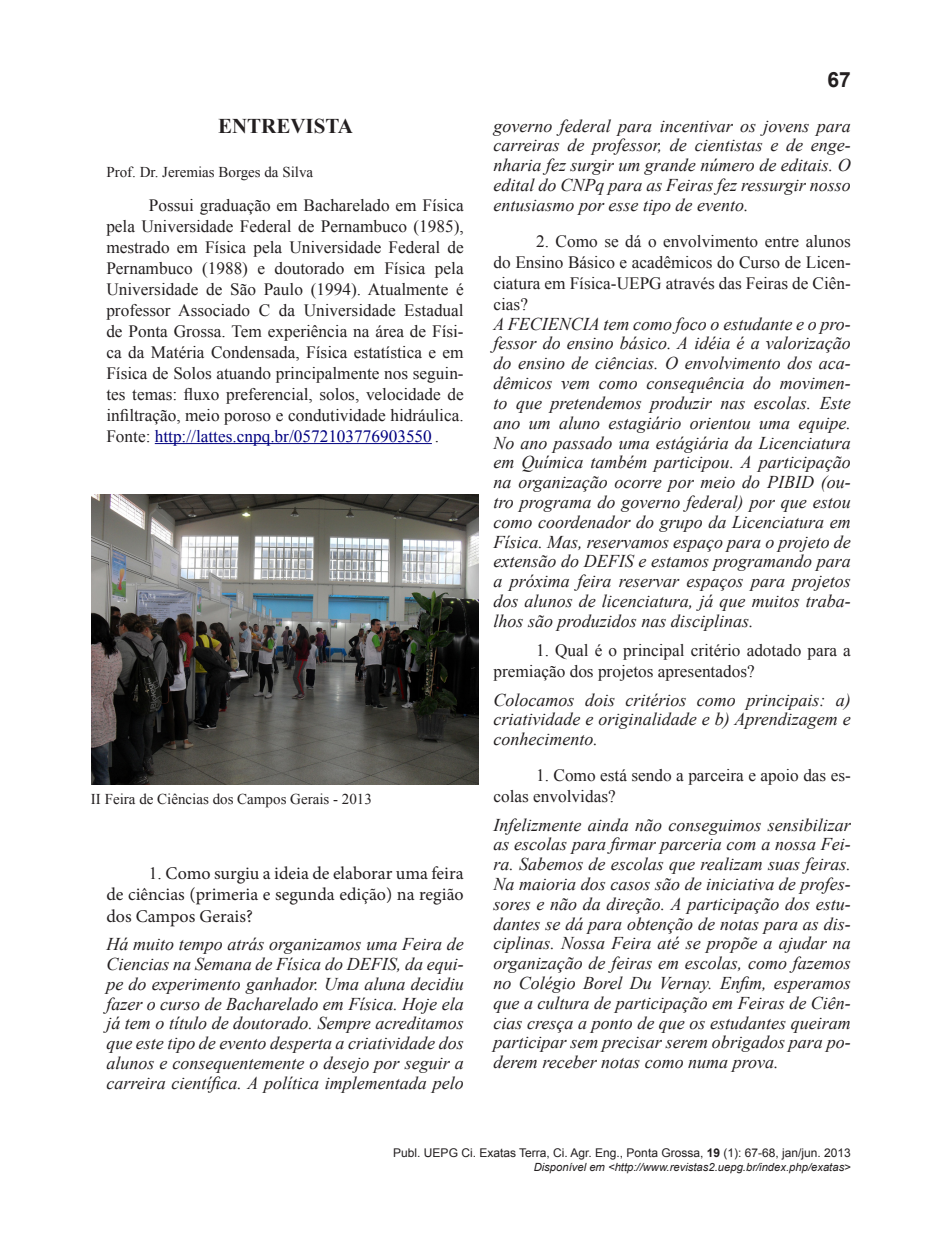
<style>
.page{position:relative;width:936px;height:1242px;background:#fff}
.page>*{position:absolute;margin:0;border:0;box-sizing:border-box;transform-origin:0 0}
.Titulo_1{font:700 21px "Times New Roman";color:#231f20}
.citação{font:700 21px "Arial";color:#231f20}
.entrevista{font:italic 18px/19.8px "Times New Roman";color:#231f20;text-align:justify}
.Texto{font:18px/21.6px "Minion Pro";color:#231f20;text-align:justify}
.Texto-2{font:17.25px/21px "Times New Roman";color:#231f20;text-align:justify}
.legenda{font:15px "Times New Roman";color:#231f20}
.t1{font:12px "Arial";color:#231f20}
.t2{font:italic 11.25px "Arial";color:#231f20}
.s1{color:#000080}
.s2{font-family:"Times New Roman";font-size:17.25px}
.s3{font-weight:700}
</style>
<div class="page">
<hr style="left:155px;top:443px;width:277px;height:1px;background:#000080">
<img style="left:91px;top:494px;width:387px;height:290px">
<p class="Titulo_1" style="left:218px;top:112px;width:136px">ENTREVISTA</p>
<p class="legenda" style="left:106px;top:162px;width:208px">Prof. Dr. Jeremias Borges da Silva</p>
<p class="Texto-2" style="left:106px;top:194px;width:359px;text-indent:43px">Possui graduação em Bacharelado em Física pela Universidade Federal de Pernambuco (1985), mestrado em Física pela Universidade Federal de Pernambuco (1988) e doutorado em Física pela Universidade de São Paulo (1994). Atualmente é professor Associado C da Universidade Estadual de Ponta Grossa. Tem experiência na área de Físi&shy;ca da Matéria Condensada, Física estatística e em Física de Solos atuando principalmente nos seguin&shy;tes temas: fluxo preferencial, solos, velocidade de infiltração, meio poroso e condutividade hidráulica.<br>Fonte: <span class="s1">http://lattes.cnpq.br/0572103776903550</span> .</p>
<p class="legenda" style="left:91px;top:788px;width:282px">II Feira de Ciências dos Campos Gerais - 2013</p>
<p class="Texto" style="left:106px;top:862px;width:359px;text-indent:43px"><span class="s2">1.</span> Como surgiu a ideia de elaborar uma feira de ciências (primeria e segunda edição) na região dos Campos Gerais?</p>
<p class="entrevista" style="left:106px;top:934px;width:359px">Há muito tempo atrás organizamos uma Feira de Ciencias na Semana de Física do DEFIS, da equi&shy;pe do experimento ganhador. Uma aluna decidiu fazer o curso de Bacharelado em Física. Hoje ela já tem o título de doutorado. Sempre acreditamos que este tipo de evento desperta a criatividade dos alunos e consequentemente o desejo por seguir a carreira científica. A política implementada pelo</p>
<p class="citação" style="left:827px;top:66px;width:25px">67</p>
<p class="entrevista" style="left:493px;top:115px;width:359px">governo federal para incentivar os jovens para carreiras de professor, de cientistas e de enge&shy;nharia fez surgir um grande número de editais. O edital do CNPq para as Feiras fez ressurgir nosso entusiasmo por esse tipo de evento.</p>
<p class="Texto-2" style="left:493px;top:230px;width:359px;text-indent:43px">2. Como se dá o envolvimento entre alunos do Ensino Básico e acadêmicos do Curso de Licen&shy;ciatura em Física-UEPG através das Feiras de Ciên&shy;cias?</p>
<p class="entrevista" style="left:493px;top:313px;width:359px">A FECIENCIA tem como foco o estudante e o pro&shy;fessor do ensino básico. A idéia é a valorização do ensino de ciências. O envolvimento dos aca&shy;dêmicos vem como consequência do movimen&shy;to que pretendemos produzir nas escolas. Este ano um aluno estagiário orientou uma equipe.<br>No ano passado uma estágiária da Licenciatura em Química também participou. A participação na organização ocorre por meio do PIBID (ou&shy;tro programa do governo federal) por que estou como coordenador do grupo da Licenciatura em Física. Mas, reservamos espaço para o projeto de extensão do DEFIS e estamos programando para a próxima feira reservar espaços para projetos dos alunos de licenciatura, já que muitos traba&shy;lhos são produzidos nas disciplinas.</p>
<p class="Texto-2" style="left:493px;top:640px;width:359px;text-indent:43px">1. Qual é o principal critério adotado para a premiação dos projetos apresentados?</p>
<p class="entrevista" style="left:493px;top:689px;width:359px">Colocamos dois critérios como principais: a) criatividade e originalidade e b) Aprendizagem e conhecimento.</p>
<p class="Texto-2" style="left:493px;top:764px;width:359px;text-indent:43px">1. Como está sendo a parceira e apoio das es&shy;colas envolvidas?</p>
<p class="entrevista" style="left:493px;top:814px;width:359px">Infelizmente ainda não conseguimos sensibilizar as escolas para firmar parceria com a nossa Fei&shy;ra. Sabemos de escolas que realizam suas feiras.<br>Na maioria dos casos são de iniciativa de profes&shy;sores e não da direção. A participação dos estu&shy;dantes se dá para obtenção de notas para as dis&shy;ciplinas. Nossa Feira até se propõe a ajudar na organização de feiras em escolas, como fazemos no Colégio Borel Du Vernay. Enfim, esperamos que a cultura de participação em Feiras de Ciên&shy;cias cresça a ponto de que os estudantes queiram participar sem precisar serem obrigados para po&shy;derem receber notas como numa prova.</p>
<p class="t1" style="left:393px;top:1145px;width:459px">Publ. UEPG Ci. Exatas Terra, Ci. Agr. Eng., Ponta Grossa, <span class="s3">19</span> (1): 67-68, jan/jun. 2013</p>
<p class="t2" style="left:533px;top:1159px;width:319px">Disponível em &lt;http://www.revistas2.uepg.br/index.php/exatas&gt;</p>
</div>
